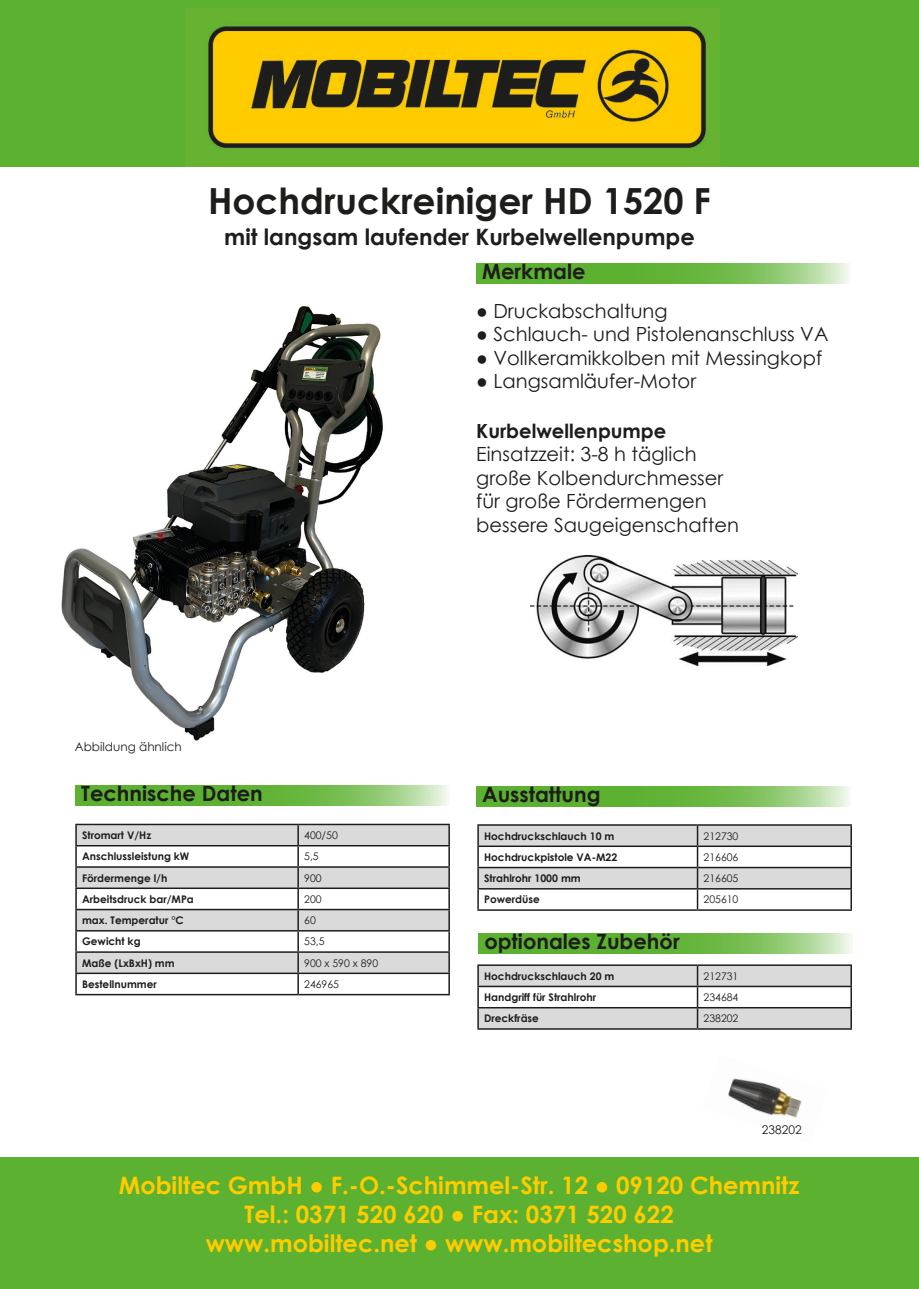
<style>
.page{position:relative;width:919px;height:1289px;background:#fff}
.page>*{position:absolute;margin:0;border:0;box-sizing:border-box;transform-origin:0 0}
.t1{font:700 36px "Century Gothic";color:#1d1d1b}
.t2{font:700 24px/28.8px "Century Gothic";color:#fc0;text-align:center}
.t3{font:700 22.5px "Century Gothic";color:#1d1d1b}
.t4{font:700 21px "Century Gothic";color:#1d1d1b}
.t5{font:19.5px/23.4px "Century Gothic";color:#1d1d1b}
.t6{font:700 19.5px "Century Gothic";color:#1d1d1b}
.t7{font:12px "Century Gothic";color:#1d1d1b}
.t8{font:700 10.5px "Century Gothic";color:#1d1d1b}
.t9{font:10.5px "Century Gothic";color:#1d1d1b}
</style>
<div class="page">
<div style="left:0;top:0;width:918px;height:167px;background:#5cb130"></div>
<img style="left:205px;top:23px;width:502px;height:127px">
<div style="left:0;top:1157px;width:918px;height:131px;background:#5cb130"></div>
<img style="left:61px;top:306px;width:322px;height:435px">
<svg style="left:77px;top:825px;width:371px;height:147px;fill:#dadada"></svg>
<hr style="left:75px;top:823px;width:223px;height:2px;background:#1d1d1b">
<hr style="left:75px;top:825px;width:2px;height:20px;background:#1d1d1b">
<hr style="left:298px;top:823px;width:152px;height:2px;background:#1d1d1b">
<hr style="left:297px;top:825px;width:2px;height:20px;background:#1d1d1b">
<hr style="left:448px;top:825px;width:2px;height:20px;background:#1d1d1b">
<hr style="left:75px;top:845px;width:223px;height:1px;background:#1d1d1b">
<hr style="left:75px;top:846px;width:2px;height:20px;background:#1d1d1b">
<hr style="left:298px;top:845px;width:152px;height:1px;background:#1d1d1b">
<hr style="left:297px;top:846px;width:2px;height:20px;background:#1d1d1b">
<hr style="left:448px;top:846px;width:2px;height:20px;background:#1d1d1b">
<hr style="left:75px;top:866px;width:223px;height:1px;background:#1d1d1b">
<hr style="left:75px;top:867px;width:2px;height:20px;background:#1d1d1b">
<hr style="left:298px;top:866px;width:152px;height:1px;background:#1d1d1b">
<hr style="left:297px;top:867px;width:2px;height:20px;background:#1d1d1b">
<hr style="left:448px;top:867px;width:2px;height:20px;background:#1d1d1b">
<hr style="left:75px;top:887px;width:223px;height:2px;background:#1d1d1b">
<svg style="left:75px;top:889px;width:2px;height:19px"></svg>
<hr style="left:298px;top:887px;width:152px;height:2px;background:#1d1d1b">
<svg style="left:297px;top:889px;width:2px;height:19px"></svg>
<svg style="left:448px;top:889px;width:2px;height:19px"></svg>
<hr style="left:75px;top:908px;width:223px;height:2px;background:#1d1d1b">
<hr style="left:75px;top:910px;width:2px;height:20px;background:#1d1d1b">
<hr style="left:298px;top:908px;width:152px;height:2px;background:#1d1d1b">
<hr style="left:297px;top:910px;width:2px;height:20px;background:#1d1d1b">
<hr style="left:448px;top:910px;width:2px;height:20px;background:#1d1d1b">
<hr style="left:75px;top:930px;width:223px;height:1px;background:#1d1d1b">
<hr style="left:75px;top:931px;width:2px;height:20px;background:#1d1d1b">
<hr style="left:298px;top:930px;width:152px;height:1px;background:#1d1d1b">
<hr style="left:297px;top:931px;width:2px;height:20px;background:#1d1d1b">
<hr style="left:448px;top:931px;width:2px;height:20px;background:#1d1d1b">
<hr style="left:75px;top:951px;width:223px;height:1px;background:#1d1d1b">
<hr style="left:75px;top:952px;width:2px;height:20px;background:#1d1d1b">
<hr style="left:298px;top:951px;width:152px;height:1px;background:#1d1d1b">
<hr style="left:297px;top:952px;width:2px;height:20px;background:#1d1d1b">
<hr style="left:448px;top:952px;width:2px;height:20px;background:#1d1d1b">
<hr style="left:75px;top:972px;width:223px;height:2px;background:#1d1d1b">
<svg style="left:75px;top:974px;width:2px;height:19px"></svg>
<hr style="left:298px;top:972px;width:152px;height:2px;background:#1d1d1b">
<svg style="left:297px;top:974px;width:2px;height:19px"></svg>
<svg style="left:448px;top:974px;width:2px;height:19px"></svg>
<hr style="left:75px;top:993px;width:223px;height:2px;background:#1d1d1b">
<hr style="left:298px;top:993px;width:152px;height:2px;background:#1d1d1b">
<svg style="left:75px;top:785px;width:374px;height:20px;background:#75bd50"></svg>
<svg style="left:476px;top:263px;width:374px;height:20px;background:#75bd50"></svg>
<svg style="left:478px;top:933px;width:374px;height:20px;background:#75bd50"></svg>
<hr style="left:477px;top:964px;width:220px;height:1px;background:#1d1d1b">
<hr style="left:697px;top:964px;width:154px;height:1px;background:#1d1d1b">
<svg style="left:477px;top:965px;width:374px;height:63px"></svg>
<hr style="left:477px;top:1028px;width:220px;height:1px;background:#1d1d1b">
<hr style="left:697px;top:1028px;width:154px;height:1px;background:#1d1d1b">
<svg style="left:476px;top:786px;width:374px;height:20px;background:#75bd50"></svg>
<hr style="left:477px;top:824px;width:220px;height:1px;background:#1d1d1b">
<hr style="left:697px;top:824px;width:154px;height:1px;background:#1d1d1b">
<svg style="left:477px;top:825px;width:374px;height:84px"></svg>
<hr style="left:477px;top:909px;width:220px;height:1px;background:#1d1d1b">
<hr style="left:697px;top:909px;width:154px;height:1px;background:#1d1d1b">
<img style="left:728px;top:1078px;width:74px;height:40px">
<img style="left:530px;top:555px;width:267px;height:110px">
<h1 class="t1" style="left:208px;top:174px;width:504px">Hochdruckreiniger HD 1520 F</h1>
<h3 class="t3" style="left:224px;top:219px;width:472px">mit langsam laufender Kurbelwellenpumpe</h3>
<h3 class="t4" style="left:482px;top:255px;width:105px">Merkmale</h3>
<p class="t7" style="left:75px;top:738px;width:109px">Abbildung ähnlich</p>
<h3 class="t4" style="left:81px;top:777px;width:183px">Technische Daten</h3>
<p class="t8" style="left:82px;top:827px;width:71px">Stromart V/Hz</p>
<p class="t9" style="left:304px;top:827px;width:35px">400/50</p>
<p class="t8" style="left:82px;top:848px;width:109px">Anschlussleistung kW</p>
<p class="t9" style="left:304px;top:849px;width:16px">5,5</p>
<p class="t8" style="left:82px;top:869px;width:87px">Fördermenge l/h</p>
<p class="t9" style="left:304px;top:870px;width:19px">900</p>
<p class="t8" style="left:82px;top:891px;width:113px">Arbeitsdruck bar/MPa</p>
<p class="t9" style="left:304px;top:891px;width:19px">200</p>
<p class="t8" style="left:82px;top:912px;width:103px">max. Temperatur °C</p>
<p class="t9" style="left:304px;top:913px;width:13px">60</p>
<p class="t8" style="left:82px;top:933px;width:60px">Gewicht kg</p>
<p class="t9" style="left:304px;top:934px;width:22px">53,5</p>
<p class="t8" style="left:82px;top:954px;width:94px">Maße (LxBxH) mm</p>
<p class="t9" style="left:304px;top:955px;width:76px">900 x 590 x 890</p>
<p class="t8" style="left:82px;top:976px;width:76px">Bestellnummer</p>
<p class="t9" style="left:304px;top:976px;width:36px">246965</p>
<h3 class="t5" style="left:476px;top:299px;width:193px">● Druckabschaltung</h3>
<h3 class="t5" style="left:476px;top:322px;width:353px">● Schlauch- und Pistolenanschluss VA</h3>
<h3 class="t5" style="left:476px;top:346px;width:347px">● Vollkeramikkolben mit Messingkopf</h3>
<h3 class="t5" style="left:476px;top:369px;width:221px">● Langsamläufer-Motor</h3>
<h3 class="t6" style="left:476px;top:416px;width:191px">Kurbelwellenpumpe</h3>
<h3 class="t5" style="left:476px;top:442px;width:264px">Einsatzzeit: 3-8 h täglich große Kolbendurchmesser für große Fördermengen bessere Saugeigenschaften</h3>
<h3 class="t4" style="left:482px;top:778px;width:120px">Ausstattung</h3>
<p class="t8" style="left:484px;top:827px;width:132px">Hochdruckschlauch 10 m</p>
<p class="t9" style="left:703px;top:828px;width:36px">212730</p>
<p class="t8" style="left:484px;top:849px;width:135px">Hochdruckpistole VA-M22</p>
<p class="t9" style="left:703px;top:849px;width:36px">216606</p>
<p class="t8" style="left:484px;top:870px;width:98px">Strahlrohr 1000 mm</p>
<p class="t9" style="left:703px;top:871px;width:36px">216605</p>
<p class="t8" style="left:484px;top:891px;width:57px">Powerdüse</p>
<p class="t9" style="left:703px;top:892px;width:36px">205610</p>
<h3 class="t4" style="left:484px;top:925px;width:197px">optionales Zubehör</h3>
<p class="t8" style="left:484px;top:967px;width:132px">Hochdruckschlauch 20 m</p>
<p class="t9" style="left:703px;top:968px;width:36px">212731</p>
<p class="t8" style="left:484px;top:989px;width:113px">Handgriff für Strahlrohr</p>
<p class="t9" style="left:703px;top:989px;width:36px">234684</p>
<p class="t8" style="left:484px;top:1010px;width:56px">Dreckfräse</p>
<p class="t9" style="left:703px;top:1011px;width:36px">238202</p>
<p class="t7" style="left:761px;top:1121px;width:41px">238202</p>
<h2 class="t2" style="left:119px;top:1169px;width:682px">Mobiltec GmbH ● F.-O.-Schimmel-Str. 12 ● 09120 Chemnitz<br>Tel.: 0371 520 620 ● Fax: 0371 520 622<br>www.mobiltec.net ● www.mobiltecshop.net</h2>
</div>
